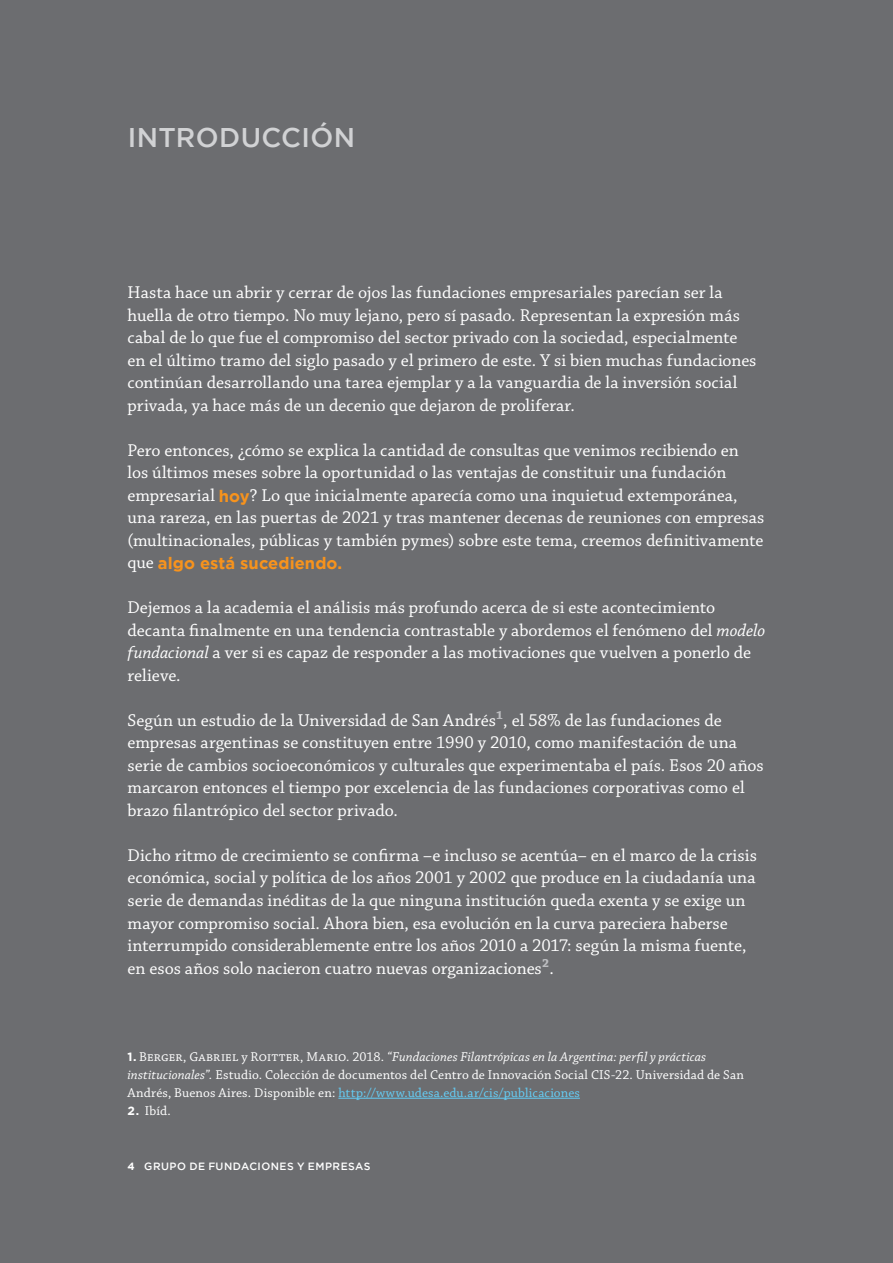
<style>
.page{position:relative;width:893px;height:1263px;background:#6c6d70}
.page>*{position:absolute;margin:0;border:0;box-sizing:border-box;transform-origin:0 0}
.t1{font:500 27px "Gotham";letter-spacing:.015em;color:#d1d2d4}
.t2{font:18px/22.5px "Chaparral Pro";letter-spacing:-.005em;color:#fff}
.t3{font:700 16.5px "Gotham";letter-spacing:.005em;color:#f7931d}
.t4{font:13.5px/18px "Chaparral Pro";letter-spacing:.01em;color:#fff}
.t5{font:500 10.5px "Gotham";letter-spacing:.045em;color:#fff}
.s1{font-family:"Gotham";font-weight:700;font-size:16.5px;color:#f7931d}
.s2{font-family:"Chaparral Pro";font-weight:400;font-size:18px;color:#fff}
.s3{font-style:italic}
.s4{font-family:"Gotham";font-weight:700;font-size:12px}
.s5{color:#64cdf5}
.s6{font-weight:700}
</style>
<div class="page">
<hr style="left:892px;top:0;width:1px;height:1263px;background:#76787b">
<hr style="left:338px;top:1098px;width:242px;height:1px;background:#64cdf5">
<h1 class="t1" style="left:128px;top:122px;width:229px">INTRODUCCIÓN</h1>
<p class="t2" style="left:128px;top:282px;width:630px">Hasta hace un abrir y cerrar de ojos las fundaciones empresariales parecían ser la huella de otro tiempo. No muy lejano, pero sí pasado. Representan la expresión más cabal de lo que fue el compromiso del sector privado con la sociedad, especialmente en el último tramo del siglo pasado y el primero de este. Y si bien muchas fundaciones continúan desarrollando una tarea ejemplar y a la vanguardia de la inversión social privada, ya hace más de un decenio que dejaron de proliferar.</p>
<p class="t2" style="left:128px;top:440px;width:638px">Pero entonces, ¿cómo se explica la cantidad de consultas que venimos recibiendo en<br>los últimos meses sobre la oportunidad o las ventajas de constituir una fundación empresarial <span class="s1">hoy</span>? Lo que inicialmente aparecía como una inquietud extemporánea, una rareza, en las puertas de 2021 y tras mantener decenas de reuniones con empresas (multinacionales, públicas y también pymes) sobre este tema, creemos definitivamente</p>
<p class="t3" style="left:128px;top:554px;width:216px"><span class="s2">que</span> algo está sucediendo.</p>
<p class="t2" style="left:128px;top:597px;width:639px">Dejemos a la academia el análisis más profundo acerca de si este acontecimiento decanta finalmente en una tendencia contrastable y abordemos el fenómeno del <span class="s3">modelo fundacional</span> a ver si es capaz de responder a las motivaciones que vuelven a ponerlo de relieve.</p>
<p class="t2" style="left:128px;top:710px;width:638px">Según un estudio de la Universidad de San Andrés<sup>1</sup>, el 58% de las fundaciones de empresas argentinas se constituyen entre 1990 y 2010, como manifestación de una serie de cambios socioeconómicos y culturales que experimentaba el país. Esos 20 años marcaron entonces el tiempo por excelencia de las fundaciones corporativas como el brazo filantrópico del sector privado.</p>
<p class="t2" style="left:128px;top:845px;width:631px">Dicho ritmo de crecimiento se confirma –e incluso se acentúa– en el marco de la crisis económica, social y política de los años 2001 y 2002 que produce en la ciudadanía una serie de demandas inéditas de la que ninguna institución queda exenta y se exige un mayor compromiso social. Ahora bien, esa evolución en la curva pareciera haberse interrumpido considerablemente entre los años 2010 a 2017: según la misma fuente, en esos años solo nacieron cuatro nuevas organizaciones<sup>2</sup>.</p>
<p class="t4" style="left:128px;top:1048px;width:618px"><span class="s4">1.</span> Berger, Gabriel y Roitter, Mario. 2018. <span class="s3">“Fundaciones Filantrópicas en la Argentina: perfil y prácticas institucionales”.</span> Estudio. Colección de documentos del Centro de Innovación Social CIS-22. Universidad de San<br>Andrés, Buenos Aires. Disponible en: <span class="s5">http://www.udesa.edu.ar/cis/publicaciones</span></p>
<p class="t4" style="left:128px;top:1102px;width:45px"><span class="s4">2.</span> Ibíd.</p>
<p class="t5" style="left:128px;top:1161px;width:245px"><span class="s6">4</span> GRUPO DE FUNDACIONES Y EMPRESAS</p>
</div>
